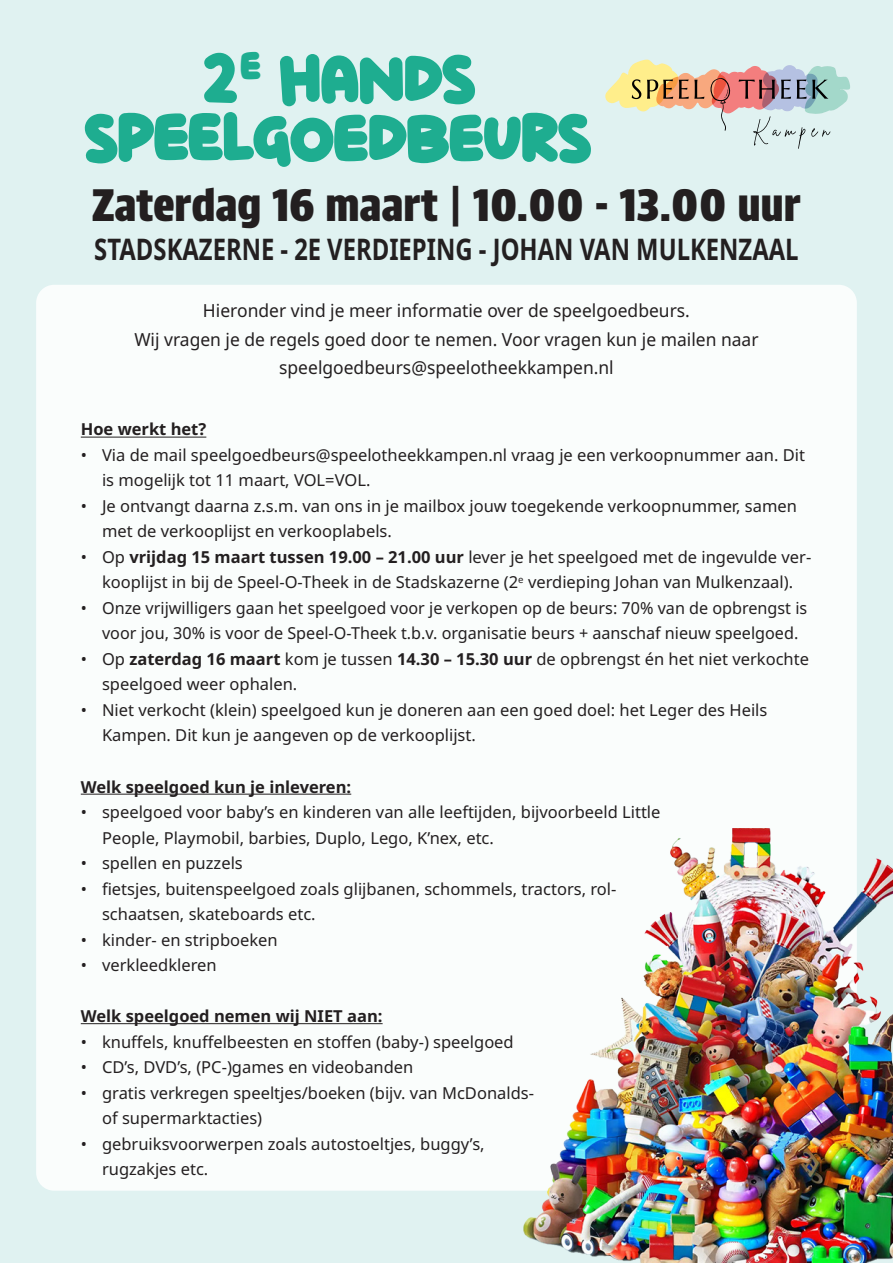
<style>
.page{position:relative;width:893px;height:1263px;background:#e0f2f1}
.page>*{position:absolute;margin:0;border:0;box-sizing:border-box;transform-origin:0 0}
.t1{font:71.7px "Dilo World";color:#1ead90}
.t2{font:44.1px "Protest Strike";color:#231f20}
.t3{font:700 29.7px "Noto Sans";color:#231f20;scale:.8 1}
.t4{font:18px/28.5px "Noto Sans";color:#231f20;text-align:center}
.t5{font:16.5px/25.5px "Noto Sans";color:#231f20}
.t6{font:700 16.5px "Noto Sans";color:#231f20}
.s1{font-weight:700}
</style>
<div class="page">
<div style="left:36px;top:285px;width:821px;height:906px;background:#fff;border-radius:18px"></div>
<hr style="left:81px;top:437px;width:125px;height:1px;background:#231f20">
<hr style="left:81px;top:794px;width:270px;height:1px;background:#231f20">
<hr style="left:81px;top:1023px;width:302px;height:1px;background:#231f20">
<svg style="left:605px;top:59px;width:245px;height:90px"></svg>
<img style="left:515px;top:828px;width:378px;height:435px">
<p class="t1" style="left:201px;top:34px;width:276px">2<sup>E</sup> HANDS</p>
<p class="t1" style="left:85px;top:94px;width:508px">SPEELGOEDBEURS</p>
<p class="t2" style="left:92px;top:171px;width:710px">Zaterdag 16 maart | 10.00 - 13.00 uur</p>
<p class="t3" style="left:94px;top:232px;width:882px">STADSKAZERNE - 2E VERDIEPING - JOHAN VAN MULKENZAAL</p>
<p class="t4" style="left:203px;top:297px;width:488px">Hieronder vind je meer informatie over de speelgoedbeurs.</p>
<p class="t4" style="left:134px;top:325px;width:626px">Wij vragen je de regels goed door te nemen. Voor vragen kun je mailen naar speelgoedbeurs@speelotheekkampen.nl</p>
<p class="t6" style="left:81px;top:420px;width:127px">Hoe werkt het?</p>
<p class="t5" style="left:102px;top:442px;width:704px;text-indent:-21px">• Via de mail speelgoedbeurs@speelotheekkampen.nl vraag je een verkoopnummer aan. Dit is mogelijk tot 11 maart, VOL=VOL.</p>
<p class="t5" style="left:102px;top:493px;width:696px;text-indent:-21px">• Je ontvangt daarna z.s.m. van ons in je mailbox jouw toegekende verkoopnummer, samen met de verkooplijst en verkooplabels.</p>
<p class="t5" style="left:81px;top:544px;width:732px;text-align:center">• Op <span class="s1">vrijdag 15 maart tussen 19.00 – 21.00 uur</span> lever je het speelgoed met de ingevulde ver&shy;kooplijst in bij de Speel-O-Theek in de Stadskazerne (2<sup>e</sup> verdieping Johan van Mulkenzaal).</p>
<p class="t5" style="left:102px;top:595px;width:707px;text-indent:-21px">• Onze vrijwilligers gaan het speelgoed voor je verkopen op de beurs: 70% van de opbrengst is voor jou, 30% is voor de Speel-O-Theek t.b.v. organisatie beurs + aanschaf nieuw speelgoed.</p>
<p class="t5" style="left:102px;top:646px;width:708px;text-indent:-21px">• Op <span class="s1">zaterdag 16 maart</span> kom je tussen <span class="s1">14.30 – 15.30 uur</span> de opbrengst én het niet verkochte speelgoed weer ophalen.</p>
<p class="t5" style="left:102px;top:697px;width:667px;text-indent:-21px">• Niet verkocht (klein) speelgoed kun je doneren aan een goed doel: het Leger des Heils<br>Kampen. Dit kun je aangeven op de verkooplijst.</p>
<p class="t6" style="left:81px;top:777px;width:272px">Welk speelgoed kun je inleveren:</p>
<p class="t5" style="left:102px;top:799px;width:560px;text-indent:-21px">• speelgoed voor baby’s en kinderen van alle leeftijden, bijvoorbeeld Little<br>People, Playmobil, barbies, Duplo, Lego, K’nex, etc.</p>
<p class="t5" style="left:81px;top:850px;width:164px">• spellen en puzzels</p>
<p class="t5" style="left:102px;top:876px;width:516px;text-indent:-21px">• fietsjes, buitenspeelgoed zoals glijbanen, schommels, tractors, rol&shy;schaatsen, skateboards etc.</p>
<p class="t5" style="left:81px;top:927px;width:199px">• kinder- en stripboeken</p>
<p class="t5" style="left:81px;top:952px;width:137px">• verkleedkleren</p>
<p class="t6" style="left:81px;top:1007px;width:303px">Welk speelgoed nemen wij NIET aan:</p>
<p class="t5" style="left:81px;top:1029px;width:434px">• knuffels, knuffelbeesten en stoffen (baby-) speelgoed</p>
<p class="t5" style="left:81px;top:1054px;width:334px">• CD’s, DVD’s, (PC-)games en videobanden</p>
<p class="t5" style="left:102px;top:1080px;width:434px;text-indent:-21px">• gratis verkregen speeltjes/boeken (bijv. van McDonalds&shy;of supermarktacties)</p>
<p class="t5" style="left:102px;top:1131px;width:384px;text-indent:-21px">• gebruiksvoorwerpen zoals autostoeltjes, buggy’s, rugzakjes etc.</p>
</div>
